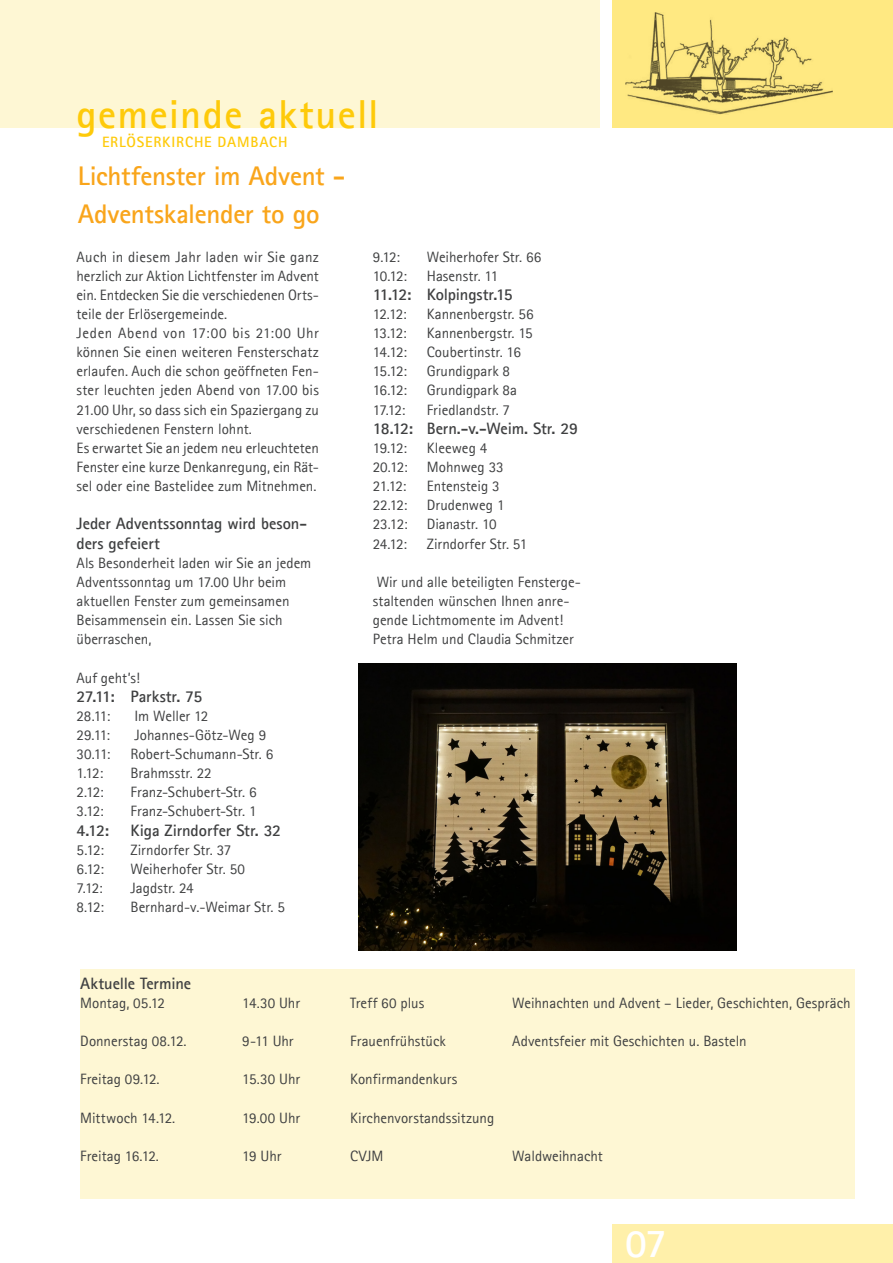
<style>
.page{position:relative;width:893px;height:1263px;background:#fff}
.page>*{position:absolute;margin:0;border:0;box-sizing:border-box;transform-origin:0 0}
.t1{font:700 40.5px "Agfa Rotis Sans Serif";letter-spacing:.035em;color:#feca0a}
._1_überschrift_groß{font:700 40.5px "Agfa Rotis Sans Serif";color:#fff}
._1_überschrift_groß-2{font:700 27px "Agfa Rotis Sans Serif";letter-spacing:-.01em;color:#f9a51b}
._5b_fließtext_fett{font:700 16.5px "Agfa Rotis Sans Serif";letter-spacing:-.01em;color:#3f4041}
._2_unterüberschrift{font:700 16.5px/19.2px "Agfa Rotis Sans Serif";letter-spacing:-.005em;color:#3f4041}
._5a_fließtext_normal{font:15px/19.2px "Agfa Rotis Sans Serif";color:#3f4041;text-align:justify}
._8a_termine__linksbü{font:15px/19.2px "Agfa Rotis Sans Serif";color:#3f4041}
.t2{font:700 15px "Agfa Rotis Sans Serif";letter-spacing:.055em;color:#feca0a}
</style>
<div class="page">
<div style="left:612px;top:0;width:281px;height:128px;background:#ffe982"></div>
<div style="left:0;top:0;width:600px;height:128px;background:#fef7d4"></div>
<div style="left:612px;top:1225px;width:281px;height:38px;background:#fff0aa"></div>
<img style="left:625px;top:13px;width:207px;height:102px">
<div style="left:80px;top:969px;width:775px;height:230px;background:#fef7d4"></div>
<img style="left:358px;top:663px;width:378px;height:287px">
<h1 class="t1" style="left:77px;top:88px;width:304px">gemeinde aktuell</h1>
<p class="t2" style="left:102px;top:132px;width:187px">ERLÖSERKIRCHE DAMBACH</p>
<p class="_1_überschrift_groß-2" style="left:78px;top:159px;width:269px">Lichtfenster im Advent -</p>
<p class="_1_überschrift_groß-2" style="left:78px;top:197px;width:243px">Adventskalender to go</p>
<p class="_5a_fließtext_normal" style="left:77px;top:247px;width:244px">Auch in diesem Jahr laden wir Sie ganz herzlich zur Aktion Lichtfenster im Advent ein. Entdecken Sie die verschiedenen Orts&shy;teile der Erlösergemeinde.</p>
<p class="_5a_fließtext_normal" style="left:77px;top:323px;width:244px">Jeden Abend von 17:00 bis 21:00 Uhr können Sie einen weiteren Fensterschatz erlaufen. Auch die schon geöffneten Fen&shy;ster leuchten jeden Abend von 17.00 bis 21.00 Uhr, so dass sich ein Spaziergang zu verschiedenen Fenstern lohnt.</p>
<p class="_5a_fließtext_normal" style="left:77px;top:438px;width:244px">Es erwartet Sie an jedem neu erleuchteten Fenster eine kurze Denkanregung, ein Rät&shy;sel oder eine Bastelidee zum Mitnehmen.</p>
<p class="_2_unterüberschrift" style="left:77px;top:514px;width:232px">Jeder Adventssonntag wird beson&shy;ders gefeiert</p>
<p class="_8a_termine__linksbü" style="left:77px;top:553px;width:236px">Als Besonderheit laden wir Sie an jedem<br>Adventssonntag um 17.00 Uhr beim aktuellen Fenster zum gemeinsamen<br>Beisammensein ein. Lassen Sie sich überraschen,</p>
<p class="_5a_fließtext_normal" style="left:77px;top:668px;width:65px">Auf geht’s!</p>
<p class="_5b_fließtext_fett" style="left:77px;top:686px;width:127px">27.11: Parkstr. 75</p>
<p class="_5a_fließtext_normal" style="left:77px;top:706px;width:35px">28.11:</p>
<p class="_5a_fließtext_normal" style="left:134px;top:706px;width:75px">Im Weller 12</p>
<p class="_5a_fließtext_normal" style="left:77px;top:725px;width:35px">29.11:</p>
<p class="_5a_fließtext_normal" style="left:134px;top:725px;width:133px">Johannes-Götz-Weg 9</p>
<p class="_5a_fließtext_normal" style="left:77px;top:744px;width:35px">30.11:</p>
<p class="_5a_fließtext_normal" style="left:131px;top:744px;width:144px">Robert-Schumann-Str. 6</p>
<p class="_5a_fließtext_normal" style="left:77px;top:763px;width:28px">1.12:</p>
<p class="_5a_fließtext_normal" style="left:131px;top:763px;width:83px">Brahmsstr. 22</p>
<p class="_5a_fließtext_normal" style="left:77px;top:782px;width:29px">2.12:</p>
<p class="_5a_fließtext_normal" style="left:131px;top:782px;width:128px">Franz-Schubert-Str. 6</p>
<p class="_5a_fließtext_normal" style="left:77px;top:802px;width:29px">3.12:</p>
<p class="_5a_fließtext_normal" style="left:131px;top:802px;width:128px">Franz-Schubert-Str. 1</p>
<p class="_5b_fließtext_fett" style="left:77px;top:819px;width:34px">4.12:</p>
<p class="_5b_fließtext_fett" style="left:131px;top:819px;width:152px">Kiga Zirndorfer Str. 32</p>
<p class="_5a_fließtext_normal" style="left:77px;top:840px;width:29px">5.12:</p>
<p class="_5a_fließtext_normal" style="left:131px;top:840px;width:102px">Zirndorfer Str. 37</p>
<p class="_5a_fließtext_normal" style="left:77px;top:859px;width:29px">6.12:</p>
<p class="_5a_fließtext_normal" style="left:131px;top:859px;width:116px">Weiherhofer Str. 50</p>
<p class="_5a_fließtext_normal" style="left:77px;top:878px;width:28px">7.12:</p>
<p class="_5a_fließtext_normal" style="left:131px;top:878px;width:65px">Jagdstr. 24</p>
<p class="_5a_fließtext_normal" style="left:77px;top:897px;width:29px">8.12:</p>
<p class="_5a_fließtext_normal" style="left:131px;top:897px;width:156px">Bernhard-v.-Weimar Str. 5</p>
<p class="_5a_fließtext_normal" style="left:373px;top:247px;width:29px">9.12:</p>
<p class="_5a_fließtext_normal" style="left:427px;top:247px;width:116px">Weiherhofer Str. 66</p>
<p class="_5a_fließtext_normal" style="left:373px;top:266px;width:36px">10.12:</p>
<p class="_5a_fließtext_normal" style="left:427px;top:266px;width:73px">Hasenstr. 11</p>
<p class="_5b_fließtext_fett" style="left:373px;top:284px;width:141px">11.12: Kolpingstr.15</p>
<p class="_5a_fließtext_normal" style="left:373px;top:304px;width:35px">12.12:</p>
<p class="_5a_fließtext_normal" style="left:427px;top:304px;width:108px">Kannenbergstr. 56</p>
<p class="_5a_fließtext_normal" style="left:373px;top:323px;width:36px">13.12:</p>
<p class="_5a_fließtext_normal" style="left:427px;top:323px;width:108px">Kannenbergstr. 15</p>
<p class="_5a_fließtext_normal" style="left:373px;top:342px;width:36px">14.12:</p>
<p class="_5a_fließtext_normal" style="left:427px;top:342px;width:96px">Coubertinstr. 16</p>
<p class="_5a_fließtext_normal" style="left:373px;top:362px;width:36px">15.12:</p>
<p class="_5a_fließtext_normal" style="left:427px;top:362px;width:85px">Grundigpark 8</p>
<p class="_5a_fließtext_normal" style="left:373px;top:381px;width:36px">16.12:</p>
<p class="_5a_fließtext_normal" style="left:427px;top:381px;width:92px">Grundigpark 8a</p>
<p class="_5a_fließtext_normal" style="left:373px;top:400px;width:34px">17.12:</p>
<p class="_5a_fließtext_normal" style="left:427px;top:400px;width:85px">Friedlandstr. 7</p>
<p class="_5b_fließtext_fett" style="left:373px;top:418px;width:207px">18.12: Bern.-v.-Weim. Str. 29</p>
<p class="_5a_fließtext_normal" style="left:373px;top:438px;width:36px">19.12:</p>
<p class="_5a_fließtext_normal" style="left:427px;top:438px;width:62px">Kleeweg 4</p>
<p class="_5a_fließtext_normal" style="left:373px;top:457px;width:36px">20.12:</p>
<p class="_5a_fließtext_normal" style="left:427px;top:457px;width:78px">Mohnweg 33</p>
<p class="_5a_fließtext_normal" style="left:373px;top:476px;width:35px">21.12:</p>
<p class="_5a_fließtext_normal" style="left:427px;top:476px;width:74px">Entensteig 3</p>
<p class="_5a_fließtext_normal" style="left:373px;top:495px;width:36px">22.12:</p>
<p class="_5a_fließtext_normal" style="left:427px;top:495px;width:79px">Drudenweg 1</p>
<p class="_5a_fließtext_normal" style="left:373px;top:515px;width:36px">23.12:</p>
<p class="_5a_fließtext_normal" style="left:427px;top:515px;width:71px">Dianastr. 10</p>
<p class="_5a_fließtext_normal" style="left:373px;top:534px;width:36px">24.12:</p>
<p class="_5a_fließtext_normal" style="left:427px;top:534px;width:102px">Zirndorfer Str. 51</p>
<p class="_8a_termine__linksbü" style="left:373px;top:572px;width:210px">Wir und alle beteiligten Fensterge&shy;staltenden wünschen Ihnen anre&shy;gende Lichtmomente im Advent!</p>
<p class="_8a_termine__linksbü" style="left:373px;top:629px;width:203px">Petra Helm und Claudia Schmitzer</p>
<p class="_2_unterüberschrift" style="left:80px;top:973px;width:112px">Aktuelle Termine</p>
<p class="_5a_fließtext_normal" style="left:80px;top:993px;width:86px">Montag, 05.12</p>
<p class="_5a_fließtext_normal" style="left:242px;top:993px;width:59px">14.30 Uhr</p>
<p class="_5a_fließtext_normal" style="left:350px;top:993px;width:76px">Treff 60 plus</p>
<p class="_5a_fließtext_normal" style="left:512px;top:993px;width:340px">Weihnachten und Advent – Lieder, Geschichten, Gespräch</p>
<p class="_5a_fließtext_normal" style="left:80px;top:1031px;width:108px">Donnerstag 08.12.</p>
<p class="_5a_fließtext_normal" style="left:242px;top:1031px;width:53px">9-11 Uhr</p>
<p class="_5a_fließtext_normal" style="left:350px;top:1031px;width:97px">Frauenfrühstück</p>
<p class="_5a_fließtext_normal" style="left:512px;top:1031px;width:236px">Adventsfeier mit Geschichten u. Basteln</p>
<p class="_5a_fließtext_normal" style="left:80px;top:1069px;width:81px">Freitag 09.12.</p>
<p class="_5a_fließtext_normal" style="left:242px;top:1069px;width:59px">15.30 Uhr</p>
<p class="_5a_fließtext_normal" style="left:350px;top:1069px;width:109px">Konfirmandenkurs</p>
<p class="_5a_fließtext_normal" style="left:80px;top:1108px;width:97px">Mittwoch 14.12.</p>
<p class="_5a_fließtext_normal" style="left:242px;top:1108px;width:59px">19.00 Uhr</p>
<p class="_5a_fließtext_normal" style="left:350px;top:1108px;width:145px">Kirchenvorstandssitzung</p>
<p class="_5a_fließtext_normal" style="left:80px;top:1146px;width:80px">Freitag 16.12.</p>
<p class="_5a_fließtext_normal" style="left:242px;top:1146px;width:41px">19 Uhr</p>
<p class="_5a_fließtext_normal" style="left:350px;top:1146px;width:35px">CVJM</p>
<p class="_5a_fließtext_normal" style="left:512px;top:1146px;width:92px">Waldweihnacht</p>
<p class="_1_überschrift_groß" style="left:625px;top:1217px;width:43px">07</p>
</div>
